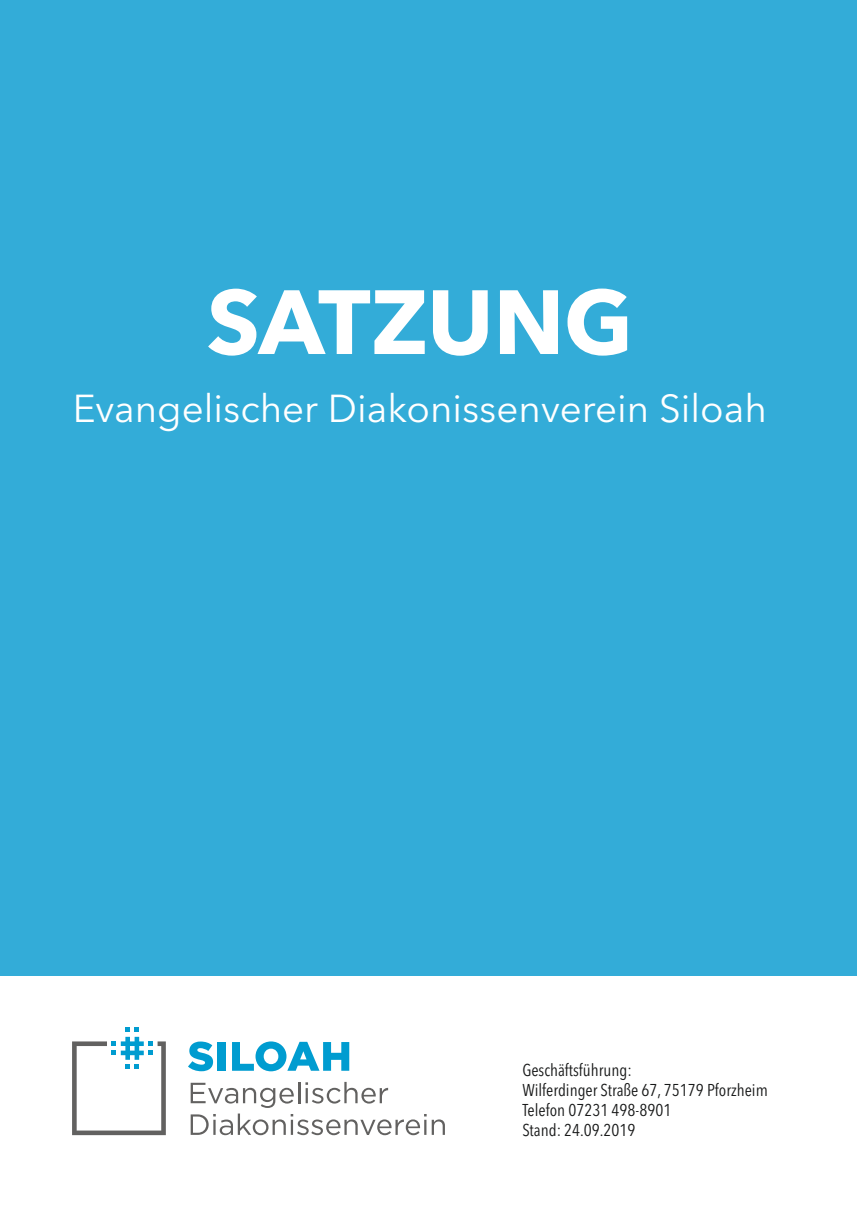
<style>
.page{position:relative;width:857px;height:1225px;background:#fff}
.page>*{position:absolute;margin:0;border:0;box-sizing:border-box;transform-origin:0 0}
.t1{font:700 90px "Avenir Next LT Pro";letter-spacing:-.01em;color:#fff}
.t2{font:38.6px "Avenir Next LT Pro";color:#fff}
.t3{font:condensed 17px/20px "Avenir Next LT Pro";color:#171818}
</style>
<div class="page">
<div style="left:0;top:0;width:856px;height:975px;background:#33acd8"></div>
<svg style="left:190px;top:1082px;width:254px;height:53px"></svg>
<svg style="left:188px;top:1041px;width:25px;height:30px"></svg>
<div style="left:218px;top:1042px;width:8px;height:28px;background:#009cd0"></div>
<svg style="left:232px;top:1041px;width:117px;height:30px"></svg>
<svg style="left:72px;top:1027px;width:94px;height:108px"></svg>
<h1 class="t1" style="left:207px;top:267px;width:427px">SATZUNG</h1>
<h2 class="t2" style="left:73px;top:386px;width:695px">Evangelischer Diakonissenverein Siloah</h2>
<p class="t3" style="left:522px;top:1060px;width:247px">Geschäftsführung:<br>Wilferdinger Straße 67, 75179 Pforzheim<br>Telefon 07231 498-8901<br>Stand: 24.09.2019</p>
</div>
